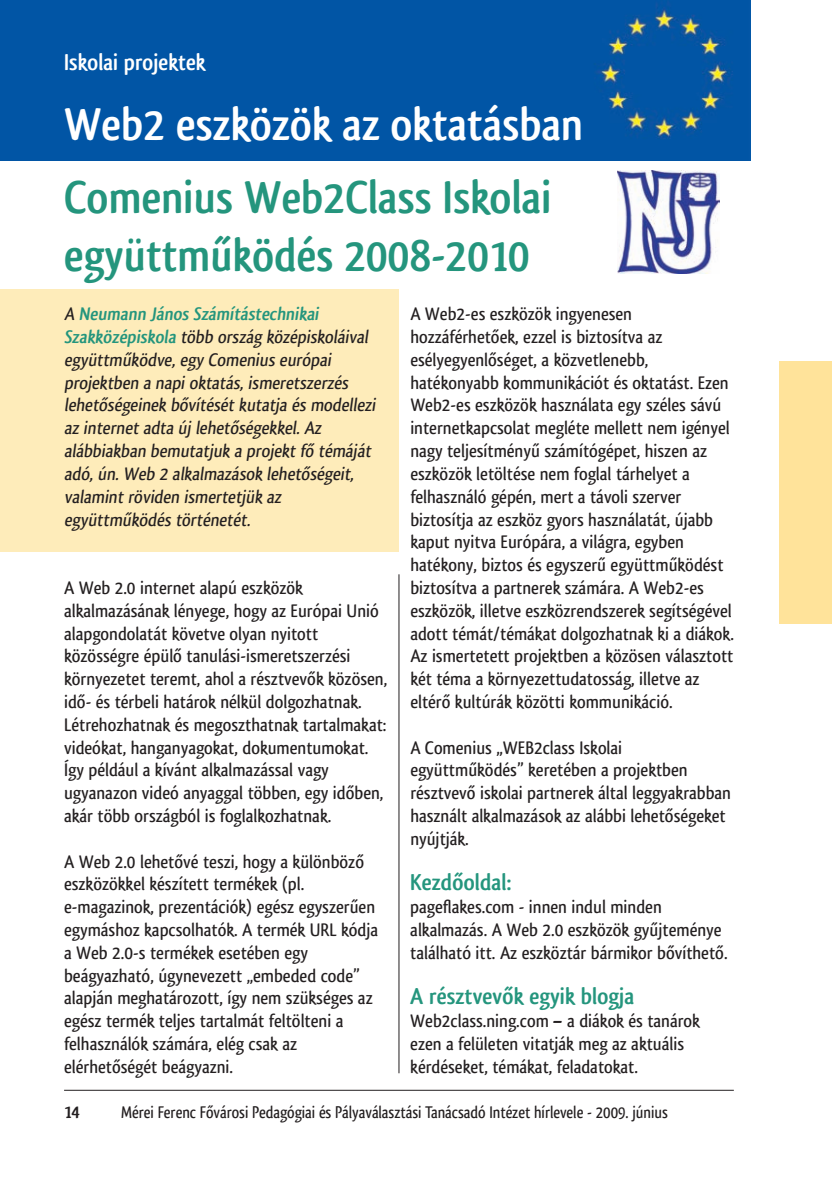
<style>
.page{position:relative;width:832px;height:1194px;background:#fff}
.page>*{position:absolute;margin:0;border:0;box-sizing:border-box;transform-origin:0 0}
.t1{font:700 48px/57.6px "Qlassik";color:#24957d}
.t2{font:700 48px "Qlassik";color:#fff}
.t3{font:700 24px "Qlassik";color:#24957d}
.t4{font:700 24px "Qlassik";color:#fff}
.t5{font:500 19px/22.8px "Qlassik";color:#231f20}
.t6{font:700 19px "Qlassik";color:#231f20}
.t7{font:500 17.6px "Qlassik";color:#231f20;scale:.95 1}
.s1{font-weight:700;color:#24957d}
</style>
<div class="page">
<hr style="left:64px;top:1090px;width:669px;height:1px;background:#231f20">
<div style="left:0;top:0;width:750px;height:160px;background:#0155a5"></div>
<div style="left:0;top:289px;width:399px;height:263px;background:#feecba"></div>
<hr style="left:398px;top:574px;width:1px;height:499px;background:#231f20">
<div style="left:778px;top:361px;width:53px;height:262px;background:#ffe39a"></div>
<img style="left:617px;top:170px;width:101px;height:104px">
<p class="t4" style="left:64px;top:48px;width:143px">Iskolai projektek</p>
<h1 class="t2" style="left:64px;top:96px;width:520px">Web2 eszközök az oktatásban</h1>
<h1 class="t1" style="left:64px;top:169px;width:488px">Comenius Web2Class Iskolai együttműködés 2008-2010</h1>
<p class="t5" style="left:64px;top:303px;width:316px">A <span class="s1">Neumann János Számítástechnikai Szakközépiskola</span> több ország középiskoláival együttműködve, egy Comenius európai projektben a napi oktatás, ismeretszerzés lehetőségeinek bővítését kutatja és modellezi az internet adta új lehetőségekkel. Az alábbiakban bemutatjuk a projekt fő témáját adó, ún. Web 2 alkalmazások lehetőségeit, valamint röviden ismertetjük az együttműködés történetét.</p>
<p class="t5" style="left:64px;top:576px;width:324px">A Web 2.0 internet alapú eszközök alkalmazásának lényege, hogy az Európai Unió alapgondolatát követve olyan nyitott közösségre épülő tanulási-ismeretszerzési környezetet teremt, ahol a résztvevők közösen, idő- és térbeli határok nélkül dolgozhatnak.<br>Létrehozhatnak és megoszthatnak tartalmakat: videókat, hanganyagokat, dokumentumokat.<br>Így például a kívánt alkalmazással vagy ugyanazon videó anyaggal többen, egy időben, akár több országból is foglalkozhatnak.</p>
<p class="t5" style="left:64px;top:850px;width:315px">A Web 2.0 lehetővé teszi, hogy a különböző eszközökkel készített termékek (pl. e-magazinok, prezentációk) egész egyszerűen egymáshoz kapcsolhatók. A termék URL kódja a Web 2.0-s termékek esetében egy beágyazható, úgynevezett „embeded code” alapján meghatározott, így nem szükséges az egész termék teljes tartalmát feltölteni a felhasználók számára, elég csak az elérhetőségét beágyazni.</p>
<p class="t5" style="left:410px;top:303px;width:324px">A Web2-es eszközök ingyenesen hozzáférhetőek, ezzel is biztosítva az esélyegyenlőséget, a közvetlenebb, hatékonyabb kommunikációt és oktatást. Ezen Web2-es eszközök használata egy széles sávú internetkapcsolat megléte mellett nem igényel nagy teljesítményű számítógépet, hiszen az eszközök letöltése nem foglal tárhelyet a felhasználó gépén, mert a távoli szerver biztosítja az eszköz gyors használatát, újabb kaput nyitva Európára, a világra, egyben hatékony, biztos és egyszerű együttműködést biztosítva a partnerek számára. A Web2-es eszközök, illetve eszközrendszerek segítségével adott témát/témákat dolgozhatnak ki a diákok.<br>Az ismertetett projektben a közösen választott két téma a környezettudatosság, illetve az eltérő kultúrák közötti kommunikáció.</p>
<p class="t5" style="left:410px;top:736px;width:322px">A Comenius „WEB2class Iskolai együttműködés” keretében a projektben résztvevő iskolai partnerek által leggyakrabban használt alkalmazások az alábbi lehetőségeket nyújtják.</p>
<p class="t3" style="left:410px;top:868px;width:102px">Kezdőoldal:</p>
<p class="t5" style="left:410px;top:895px;width:318px">pageflakes.com - innen indul minden alkalmazás. A Web 2.0 eszközök gyűjteménye található itt. Az eszköztár bármikor bővíthető.</p>
<p class="t3" style="left:410px;top:982px;width:225px">A résztvevők egyik blogja</p>
<p class="t5" style="left:410px;top:1009px;width:291px">Web2class.ning.com – a diákok és tanárok ezen a felületen vitatják meg az aktuális kérdéseket, témákat, feladatokat.</p>
<p class="t6" style="left:64px;top:1101px;width:18px">14</p>
<p class="t7" style="left:121px;top:1102px;width:576px">Mérei Ferenc Fõvárosi Pedagógiai és Pályaválasztási Tanácsadó Intézet hírlevele - 2009. június</p>
</div>
